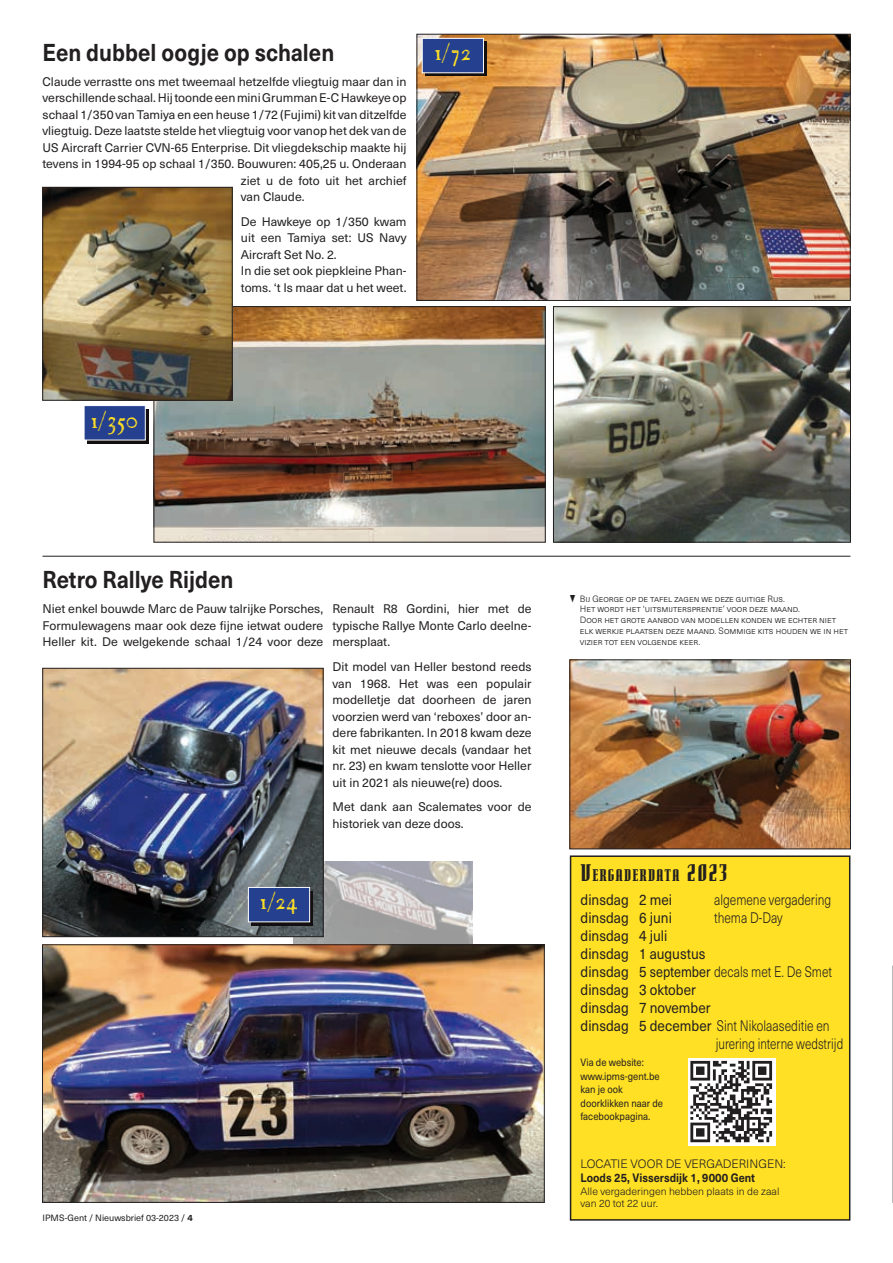
<style>
.page{position:relative;width:893px;height:1263px;background:#fff}
.page>*{position:absolute;margin:0;border:0;box-sizing:border-box;transform-origin:0 0}
.t1{font:italic 24.3px "P22 Franklin Caslon";color:#ffe024}
.t2{font:700 24px "Neue Haas Unica W1 G";color:#221f20;scale:.9 1}
.t3{font:900 16.8px "Senator OT";letter-spacing:.07em;color:#221f20}
.t4{font:15px "Neue Haas Unica W1 G";color:#221f20;scale:.9 1}
.t5{font:300 15px "Neue Haas Unica W1 G";color:#221f20;scale:.8 1}
.t6{font:300 15px "Neue Haas Unica W1 G";color:#221f20;scale:.78 1}
.t7{font:12.3px/16.5px "Neue Haas Unica W1 G";color:#221f20;text-align:justify}
.t8{font:700 12px "Neue Haas Unica W1 G";color:#221f20;scale:.9 1}
.t9{font:300 12px "Neue Haas Unica W1 G";color:#221f20}
.t10{font:10.5px/13.5px "Neue Haas Unica W1 G";color:#221f20;scale:.9 1}
.t11{font:300 10.5px/12.6px "Neue Haas Unica W1 G";color:#221f20}
.t12{font:300 9px/10.8px "Neue Haas Unica W1 G";color:#221f20}
.t13{font:9px "Neue Haas Unica W1 G";color:#221f20}
.s1{font-weight:700}
.s2{font-size:24px}
.s3{font-weight:300}
.s4{font-weight:400}
</style>
<div class="page">
<img style="left:293px;top:861px;width:179px;height:83px">
<img style="left:156px;top:308px;width:387px;height:232px">
<div style="left:154px;top:306px;width:391px;height:236px;border:1px solid #221f20"></div>
<div style="left:571px;top:856px;width:279px;height:364px;background:#ffe024"></div>
<div style="left:570px;top:855px;width:280px;height:366px;border:2px solid #221f20"></div>
<svg style="left:688px;top:1058px;width:87px;height:88px"></svg>
<svg style="left:690px;top:1061px;width:82px;height:81px"></svg>
<img style="left:419px;top:36px;width:429px;height:263px">
<div style="left:417px;top:34px;width:433px;height:267px;border:1px solid #221f20"></div>
<img style="left:45px;top:189px;width:185px;height:209px">
<div style="left:43px;top:187px;width:189px;height:213px;border:1px solid #221f20"></div>
<div style="left:425px;top:42px;width:61px;height:34px;background:linear-gradient(to right,#130e0f,#130e0f)"></div>
<div style="left:422px;top:38px;width:62px;height:35px;background:#25408f;border:1px solid #fff"></div>
<img style="left:45px;top:670px;width:276px;height:265px">
<div style="left:43px;top:668px;width:280px;height:269px;border:1px solid #221f20"></div>
<hr style="left:43px;top:556px;width:807px;height:1px;background:#221f20">
<div style="left:251px;top:891px;width:62px;height:34px;background:linear-gradient(to right,#130e0f,#130e0f)"></div>
<div style="left:248px;top:887px;width:62px;height:35px;background:#25408f;border:1px solid #fff"></div>
<svg style="left:892px;top:966px;width:1px;height:236px"></svg>
<img style="left:572px;top:662px;width:277px;height:185px">
<div style="left:570px;top:660px;width:281px;height:189px;border:1px solid #221f20"></div>
<img style="left:555px;top:308px;width:294px;height:232px">
<div style="left:553px;top:306px;width:298px;height:236px;border:1px solid #221f20"></div>
<img style="left:44px;top:946px;width:498px;height:254px">
<div style="left:42px;top:944px;width:502px;height:258px;border:1px solid #221f20"></div>
<div style="left:87px;top:409px;width:61px;height:34px;background:linear-gradient(to right,#130e0f,#130e0f)"></div>
<div style="left:84px;top:405px;width:62px;height:35px;background:#25408f;border:1px solid #fff"></div>
<h2 class="t2" style="left:43px;top:34px;width:326px">Een dubbel oogje op schalen</h2>
<p class="t7" style="left:43px;top:72px;width:365px">Claude verrastte ons met tweemaal hetzelfde vliegtuig maar dan in</p>
<p class="t7" style="left:43px;top:89px;width:365px">verschillende schaal. Hij toonde een mini Grumman E-C Hawkeye op</p>
<p class="t7" style="left:43px;top:105px;width:365px">schaal 1/350 van Tamiya en een heuse 1/72 (Fujimi) kit van ditzelfde</p>
<p class="t7" style="left:43px;top:122px;width:365px">vliegtuig. Deze laatste stelde het vliegtuig voor vanop het dek van de</p>
<p class="t7" style="left:43px;top:138px;width:365px">US Aircraft Carrier CVN-65 Enterprise. Dit vliegdekschip maakte hij</p>
<p class="t7" style="left:43px;top:155px;width:365px">tevens in 1994-95 op schaal 1/350. Bouwuren: 405,25 u. Onderaan</p>
<p class="t7" style="left:241px;top:171px;width:167px">ziet u de foto uit het archief</p>
<p class="t7" style="left:241px;top:188px;width:65px">van Claude.</p>
<p class="t7" style="left:241px;top:213px;width:167px;text-align:left">De Hawkeye op 1/350 kwam uit een Tamiya set: US Navy<br>Aircraft Set No. 2.<br>In die set ook piepkleine Phan&shy;toms. ‘t Is maar dat u het weet.</p>
<h1 class="t1" style="left:434px;top:39px;width:38px">1/72</h1>
<h1 class="t1" style="left:91px;top:406px;width:49px">1/350</h1>
<h2 class="t2" style="left:43px;top:562px;width:214px">Retro Rallye Rijden</h2>
<p class="t7" style="left:43px;top:600px;width:282px">Niet enkel bouwde Marc de Pauw talrijke Porsches, Formulewagens maar ook deze fijne ietwat oudere Heller kit. De welgekende schaal 1/24 voor deze</p>
<p class="t7" style="left:333px;top:600px;width:200px">Renault R8 Gordini, hier met de typische Rallye Monte Carlo deelne&shy;mersplaat.</p>
<p class="t7" style="left:333px;top:658px;width:201px">Dit model van Heller bestond reeds van 1968. Het was een populair modelletje dat doorheen de jaren voorzien werd van ‘reboxes’ door an&shy;dere fabrikanten. In 2018 kwam deze kit met nieuwe decals (vandaar het nr. 23) en kwam tenslotte voor Heller uit in 2021 als nieuwe(re) doos.</p>
<p class="t7" style="left:333px;top:798px;width:201px">Met dank aan Scalemates voor de historiek van deze doos.</p>
<h1 class="t1" style="left:260px;top:888px;width:40px">1/24</h1>
<p class="t13" style="left:43px;top:1211px;width:152px">IPMS-Gent / Nieuwsbrief 03-2023 / <span class="s1">4</span></p>
<p class="t12" style="left:580px;top:592px;width:270px">Bij George op de tafel zagen we deze guitige Rus.<br>Het wordt het ‘uitsmijtersprentje’ voor deze maand.<br>Door het grote aanbod van modellen konden we echter niet elk werkje plaatsen deze maand. Sommige kits houden we in het vizier tot een volgende keer.</p>
<h3 class="t3" style="left:581px;top:867px;width:149px"><span class="s2">V</span>ERGADERDATA <span class="s2">2023</span></h3>
<p class="t4" style="left:581px;top:888px;width:103px">dinsdag 2 mei</p>
<p class="t5" style="left:714px;top:888px;width:148px">algemene vergadering</p>
<p class="t4" style="left:581px;top:906px;width:103px">dinsdag 6 juni</p>
<p class="t5" style="left:714px;top:906px;width:87px">thema D-Day</p>
<p class="t4" style="left:581px;top:924px;width:98px">dinsdag 4 juli</p>
<p class="t4" style="left:581px;top:942px;width:140px">dinsdag 1 augustus</p>
<p class="t4" style="left:581px;top:960px;width:281px">dinsdag 5 september <span class="s3">decals met E. De Smet</span></p>
<p class="t4" style="left:581px;top:978px;width:130px">dinsdag 3 oktober</p>
<p class="t4" style="left:581px;top:996px;width:146px">dinsdag 7 november</p>
<p class="t5" style="left:581px;top:1014px;width:313px"><span class="s4">dinsdag 5 december</span> Sint Nikolaaseditie en</p>
<p class="t6" style="left:716px;top:1032px;width:165px">jurering interne wedstrijd</p>
<p class="t10" style="left:581px;top:1055px;width:93px">Via de website: www.ipms-gent.be kan je ook doorklikken naar de facebookpagina.</p>
<p class="t9" style="left:581px;top:1154px;width:207px">LOCATIE VOOR DE VERGADERINGEN:</p>
<p class="t8" style="left:581px;top:1168px;width:195px">Loods 25, Vissersdijk 1, 9000 Gent</p>
<p class="t11" style="left:581px;top:1184px;width:200px">Alle vergaderingen hebben plaats in de zaal van 20 tot 22 uur.</p>
</div>
